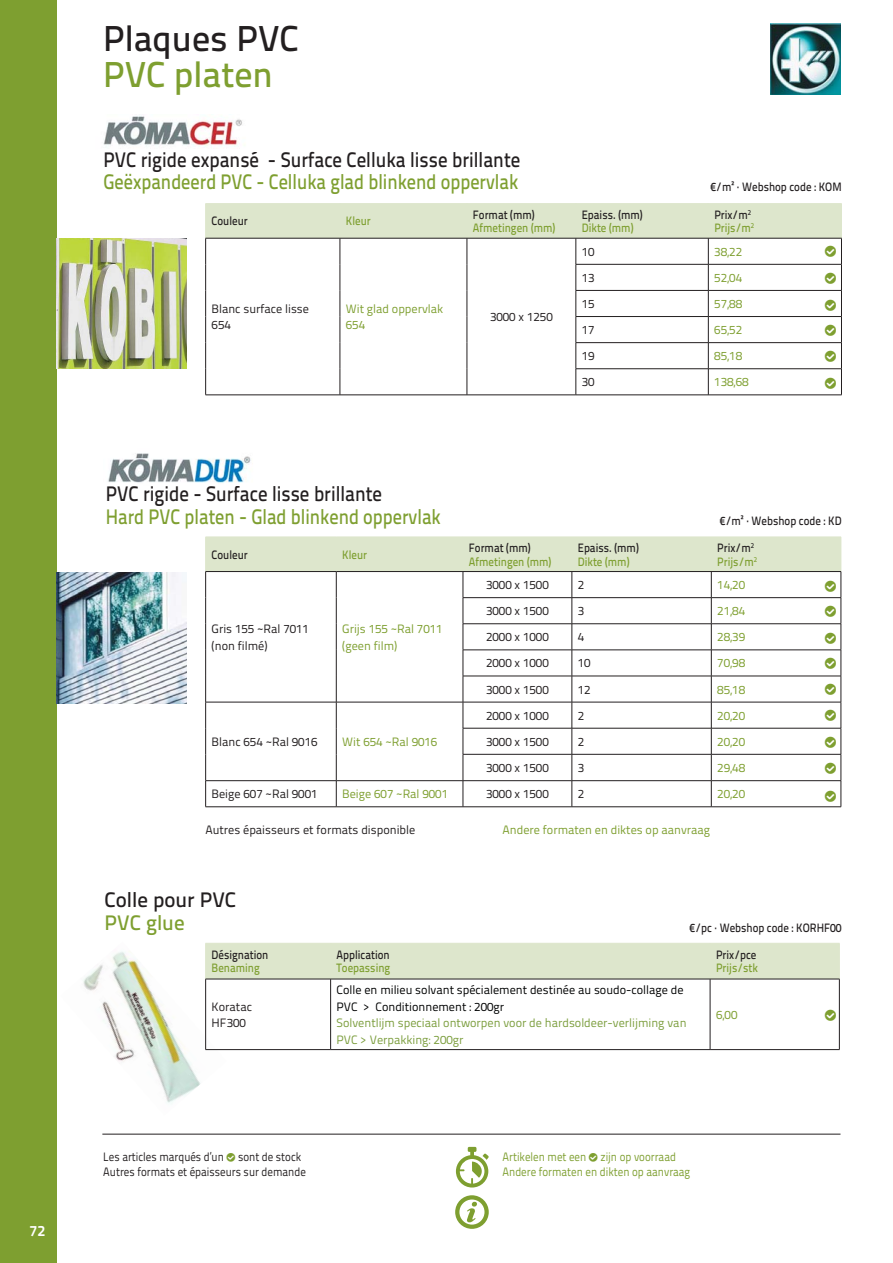
<style>
.page{position:relative;width:893px;height:1263px;background:#fff}
.page>*{position:absolute;margin:0;border:0;box-sizing:border-box;transform-origin:0 0}
.t1{font:500 36px "Titillium Text 22 L";color:#231f20}
.t2{font:500 36px "Titillium Text 22 L";color:#7e9f30}
.t3{font:500 21px "Titillium Text 22 L";color:#7e9f30;scale:.87 1}
.t4{font:500 21px "Titillium Text 22 L";color:#231f20;scale:.9 1}
.t5{font:500 21px "Titillium Text 22 L";color:#231f20}
.t6{font:500 21px "Titillium Text 22 L";color:#7e9f30}
.t7{font:700 15px "Titillium Text 22 L";color:#fff}
.t8{font:12.15px/16.5px "Titillium Text 22 L";color:#231f20}
.t9{font:12.15px/16.5px "Titillium Text 22 L";color:#7e9f30}
.t10{font:500 12.15px "Titillium Text 22 L";color:#231f20;scale:.9 1}
.t11{font:500 12.15px/13.5px "Titillium Text 22 L";color:#7e9f30;scale:.9 1}
.t12{font:12.15px/16.5px "Titillium Text 22 L";color:#010202}
.t13{font:12.15px/16.5px "Titillium Text 22 L";color:#7c9e3e}
.t14{font:12.15px/15px "Titillium Text 22 L";color:#231f20;scale:.9 1}
.t15{font:12.15px/15px "Titillium Text 22 L";color:#7e9f30;scale:.9 1}
.s1{color:#231f20}
</style>
<div class="page">
<hr style="left:205px;top:807px;width:131px;height:1px;background:#231f20">
<hr style="left:336px;top:807px;width:127px;height:1px;background:#231f20">
<hr style="left:463px;top:807px;width:109px;height:1px;background:#231f20">
<hr style="left:572px;top:807px;width:139px;height:1px;background:#231f20">
<hr style="left:711px;top:807px;width:130px;height:1px;background:#231f20">
<hr style="left:205px;top:395px;width:135px;height:1px;background:#231f20">
<hr style="left:340px;top:395px;width:236px;height:1px;background:#231f20">
<hr style="left:576px;top:395px;width:266px;height:1px;background:#231f20">
<hr style="left:205px;top:203px;width:135px;height:1px;background:#dde6cc">
<hr style="left:340px;top:203px;width:502px;height:1px;background:#dde6cc">
<img style="left:103px;top:116px;width:139px;height:31px">
<img style="left:108px;top:453px;width:143px;height:30px">
<img style="left:83px;top:942px;width:144px;height:161px">
<div style="left:206px;top:944px;width:633px;height:35px;background:#dde6cc"></div>
<hr style="left:205px;top:979px;width:1px;height:70px;background:#231f20">
<hr style="left:205px;top:1049px;width:126px;height:1px;background:#231f20">
<hr style="left:330px;top:979px;width:1px;height:70px;background:#231f20">
<hr style="left:331px;top:1049px;width:379px;height:1px;background:#231f20">
<hr style="left:710px;top:979px;width:1px;height:70px;background:#231f20">
<hr style="left:839px;top:979px;width:1px;height:70px;background:#231f20">
<hr style="left:710px;top:1049px;width:129px;height:1px;background:#231f20">
<hr style="left:205px;top:943px;width:1px;height:36px;background:#dde6cc">
<hr style="left:205px;top:943px;width:634px;height:1px;background:#dde6cc">
<hr style="left:330px;top:943px;width:1px;height:36px;background:#dde6cc">
<hr style="left:710px;top:943px;width:1px;height:36px;background:#dde6cc">
<hr style="left:839px;top:943px;width:1px;height:36px;background:#dde6cc">
<hr style="left:205px;top:979px;width:634px;height:1px;background:#231f20">
<div style="left:0;top:0;width:56px;height:1263px;background:#7e9f30"></div>
<img style="left:770px;top:24px;width:71px;height:71px">
<img style="left:56px;top:238px;width:130px;height:131px">
<img style="left:56px;top:573px;width:130px;height:130px">
<hr style="left:102px;top:1134px;width:738px;height:1px;background:#231f20">
<svg style="left:456px;top:1147px;width:33px;height:41px"></svg>
<svg style="left:455px;top:1195px;width:34px;height:34px"></svg>
<svg style="left:205px;top:204px;width:637px;height:191px"></svg>
<svg style="left:205px;top:537px;width:637px;height:270px"></svg>
<p class="t7" style="left:29px;top:1225px;width:17px">72</p>
<h1 class="t1" style="left:103px;top:25px;width:197px">Plaques PVC</h1>
<h1 class="t2" style="left:103px;top:61px;width:171px">PVC platen</h1>
<h2 class="t4" style="left:104px;top:152px;width:464px">PVC rigide expansé - Surface Celluka lisse brillante</h2>
<h2 class="t3" style="left:104px;top:174px;width:478px">Geëxpandeerd PVC - Celluka glad blinkend oppervlak</h2>
<p class="t10" style="left:212px;top:217px;width:42px">Couleur</p>
<p class="t11" style="left:346px;top:216px;width:29px">Kleur</p>
<p class="t10" style="left:473px;top:210px;width:70px">Format (mm)</p>
<p class="t11" style="left:473px;top:222px;width:93px">Afmetingen (mm)</p>
<p class="t8" style="left:212px;top:302px;width:99px">Blanc surface lisse<br>654</p>
<p class="t9" style="left:346px;top:302px;width:99px">Wit glad oppervlak<br>654</p>
<p class="t8" style="left:490px;top:310px;width:64px">3000 x 1250</p>
<p class="t10" style="left:582px;top:210px;width:69px">Epaiss. (mm)</p>
<p class="t11" style="left:582px;top:222px;width:59px">Dikte (mm)</p>
<p class="t10" style="left:710px;top:182px;width:148px">€/m² · Webshop code : KOM</p>
<p class="t11" style="left:714px;top:209px;width:46px"><span class="s1">Prix/m</span><sup>2<br></sup>Prijs/m<sup>2</sup></p>
<p class="t8" style="left:582px;top:245px;width:14px">10</p>
<p class="t9" style="left:714px;top:245px;width:29px">38,22</p>
<p class="t8" style="left:582px;top:271px;width:14px">13</p>
<p class="t9" style="left:714px;top:271px;width:29px">52,04</p>
<p class="t8" style="left:582px;top:297px;width:14px">15</p>
<p class="t9" style="left:714px;top:297px;width:29px">57,88</p>
<p class="t8" style="left:582px;top:323px;width:14px">17</p>
<p class="t9" style="left:714px;top:323px;width:29px">65,52</p>
<p class="t8" style="left:582px;top:349px;width:14px">19</p>
<p class="t9" style="left:714px;top:349px;width:29px">85,18</p>
<p class="t8" style="left:582px;top:375px;width:14px">30</p>
<p class="t9" style="left:714px;top:375px;width:36px">138,68</p>
<h2 class="t4" style="left:106px;top:486px;width:308px">PVC rigide - Surface lisse brillante</h2>
<h2 class="t3" style="left:106px;top:509px;width:386px">Hard PVC platen - Glad blinkend oppervlak</h2>
<p class="t10" style="left:212px;top:550px;width:42px">Couleur</p>
<p class="t11" style="left:342px;top:549px;width:29px">Kleur</p>
<p class="t10" style="left:469px;top:543px;width:70px">Format (mm)</p>
<p class="t11" style="left:469px;top:556px;width:93px">Afmetingen (mm)</p>
<p class="t10" style="left:578px;top:543px;width:69px">Epaiss. (mm)</p>
<p class="t11" style="left:578px;top:556px;width:59px">Dikte (mm)</p>
<p class="t10" style="left:719px;top:517px;width:137px">€/m² · Webshop code : KD</p>
<p class="t11" style="left:717px;top:542px;width:46px"><span class="s1">Prix/m</span><sup>2<br></sup>Prijs/m<sup>2</sup></p>
<p class="t8" style="left:212px;top:622px;width:99px">Gris 155 ~Ral 7011 (non filmé)</p>
<p class="t9" style="left:342px;top:622px;width:102px">Grijs 155 ~Ral 7011 (geen film)</p>
<p class="t8" style="left:212px;top:735px;width:107px">Blanc 654 ~Ral 9016</p>
<p class="t9" style="left:342px;top:735px;width:97px">Wit 654 ~Ral 9016</p>
<p class="t8" style="left:486px;top:578px;width:64px">3000 x 1500</p>
<p class="t8" style="left:578px;top:578px;width:8px">2</p>
<p class="t9" style="left:717px;top:578px;width:29px">14,20</p>
<p class="t8" style="left:486px;top:604px;width:64px">3000 x 1500</p>
<p class="t8" style="left:578px;top:604px;width:8px">3</p>
<p class="t9" style="left:717px;top:604px;width:29px">21,84</p>
<p class="t8" style="left:486px;top:630px;width:64px">2000 x 1000</p>
<p class="t8" style="left:578px;top:630px;width:8px">4</p>
<p class="t9" style="left:717px;top:630px;width:29px">28,39</p>
<p class="t8" style="left:486px;top:656px;width:64px">2000 x 1000</p>
<p class="t8" style="left:578px;top:656px;width:14px">10</p>
<p class="t9" style="left:717px;top:656px;width:29px">70,98</p>
<p class="t8" style="left:486px;top:682px;width:64px">3000 x 1500</p>
<p class="t8" style="left:578px;top:682px;width:14px">12</p>
<p class="t9" style="left:717px;top:682px;width:29px">85,18</p>
<p class="t8" style="left:486px;top:709px;width:64px">2000 x 1000</p>
<p class="t8" style="left:578px;top:709px;width:8px">2</p>
<p class="t9" style="left:717px;top:709px;width:29px">20,20</p>
<p class="t8" style="left:486px;top:735px;width:64px">3000 x 1500</p>
<p class="t8" style="left:578px;top:735px;width:8px">2</p>
<p class="t9" style="left:717px;top:735px;width:29px">20,20</p>
<p class="t8" style="left:486px;top:761px;width:64px">3000 x 1500</p>
<p class="t8" style="left:578px;top:761px;width:8px">3</p>
<p class="t9" style="left:717px;top:761px;width:29px">29,48</p>
<p class="t8" style="left:212px;top:787px;width:107px">Beige 607 ~Ral 9001</p>
<p class="t9" style="left:342px;top:787px;width:107px">Beige 607 ~Ral 9001</p>
<p class="t8" style="left:486px;top:787px;width:64px">3000 x 1500</p>
<p class="t8" style="left:578px;top:787px;width:8px">2</p>
<p class="t9" style="left:717px;top:787px;width:29px">20,20</p>
<p class="t8" style="left:205px;top:823px;width:211px">Autres épaisseurs et formats disponible</p>
<p class="t9" style="left:502px;top:823px;width:209px">Andere formaten en diktes op aanvraag</p>
<h2 class="t5" style="left:105px;top:892px;width:133px">Colle pour PVC</h2>
<h2 class="t6" style="left:105px;top:915px;width:81px">PVC glue</h2>
<p class="t10" style="left:212px;top:950px;width:65px">Désignation</p>
<p class="t11" style="left:212px;top:963px;width:55px">Benaming</p>
<p class="t8" style="left:212px;top:999px;width:42px">Koratac<br>HF300</p>
<p class="t10" style="left:337px;top:950px;width:60px">Application</p>
<p class="t11" style="left:337px;top:963px;width:61px">Toepassing</p>
<p class="t10" style="left:689px;top:924px;width:171px">€/pc · Webshop code : KORHF00</p>
<p class="t10" style="left:716px;top:950px;width:46px">Prix/pce</p>
<p class="t11" style="left:716px;top:963px;width:48px">Prijs/stk</p>
<p class="t12" style="left:337px;top:983px;width:348px">Colle en milieu solvant spécialement destinée au soudo-collage de<br>PVC &gt; Conditionnement : 200gr</p>
<p class="t13" style="left:337px;top:1016px;width:351px">Solventlijm speciaal ontworpen voor de hardsoldeer-verlijming van<br>PVC &gt; Verpakking: 200gr</p>
<p class="t9" style="left:716px;top:1008px;width:23px">6,00</p>
<p class="t14" style="left:103px;top:1151px;width:227px">Les articles marqués d’un sont de stock<br>Autres formats et épaisseurs sur demande</p>
<p class="t15" style="left:502px;top:1151px;width:210px">Artikelen met een zijn op voorraad<br>Andere formaten en dikten op aanvraag</p>
</div>
